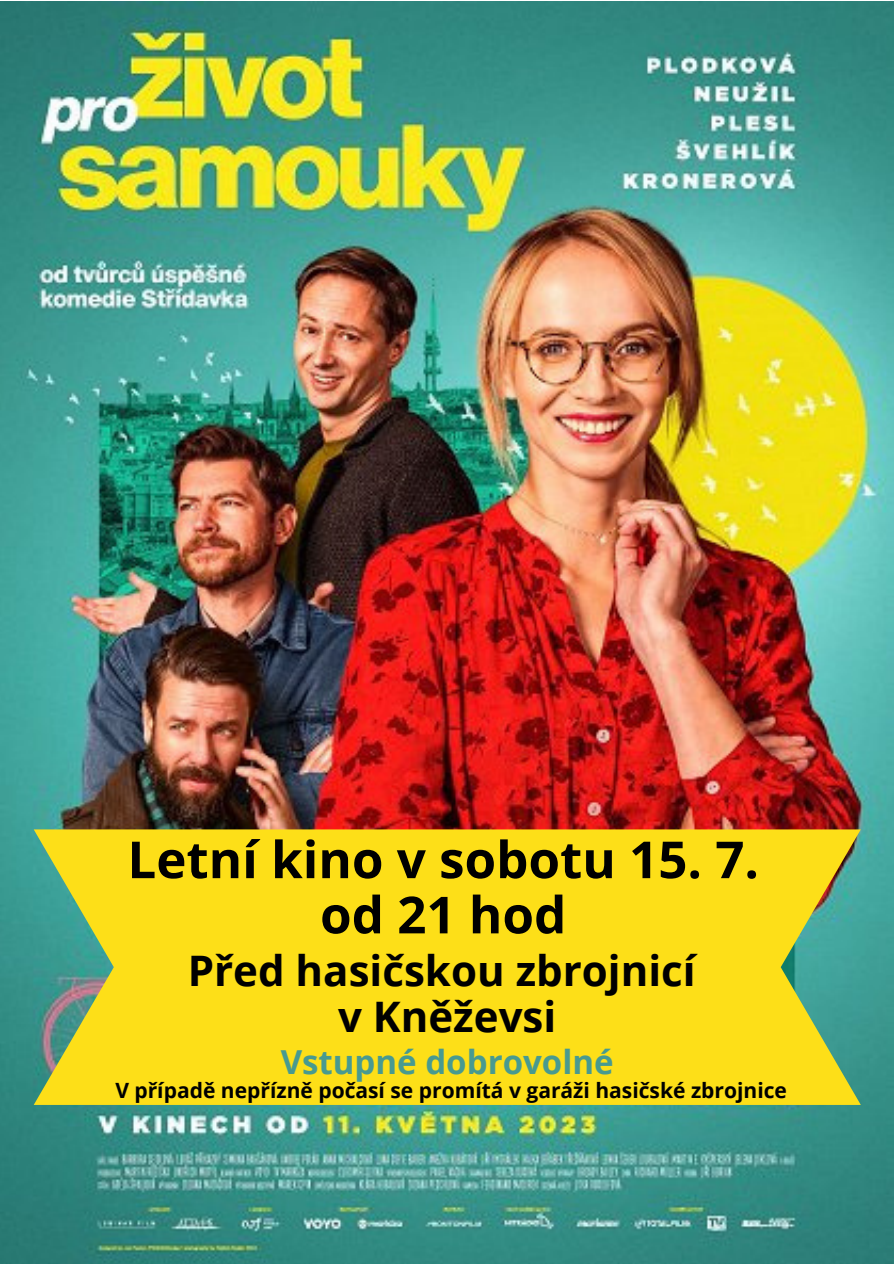
<style>
.page{position:relative;width:894px;height:1264px;background:#fff}
.page>*{position:absolute;margin:0;border:0;box-sizing:border-box;transform-origin:0 0}
.t1{font:700 51px "Open Sans";color:#000}
.t2{font:700 42px "Open Sans";color:#000}
.t3{font:700 33px "Open Sans";color:#489a90}
.t4{font:700 21px "Open Sans";color:#000}
</style>
<div class="page">
<img style="left:0;top:1px;width:893px;height:1262px">
<svg style="left:34px;top:829px;width:826px;height:275px;background:#ebd723"></svg>
<p class="t1" style="left:127px;top:823px;width:633px">Letní kino v sobotu 15. 7.</p>
<p class="t1" style="left:320px;top:878px;width:248px">od 21 hod</p>
<p class="t2" style="left:188px;top:941px;width:509px">Před hasičskou zbrojnicí</p>
<p class="t2" style="left:338px;top:987px;width:220px">v Kněževsi</p>
<p class="t3" style="left:280px;top:1039px;width:334px">Vstupné dobrovolné</p>
<p class="t4" style="left:115px;top:1075px;width:673px">V případě nepřízně počasí se promítá v garáži hasičské zbrojnice</p>
</div>
